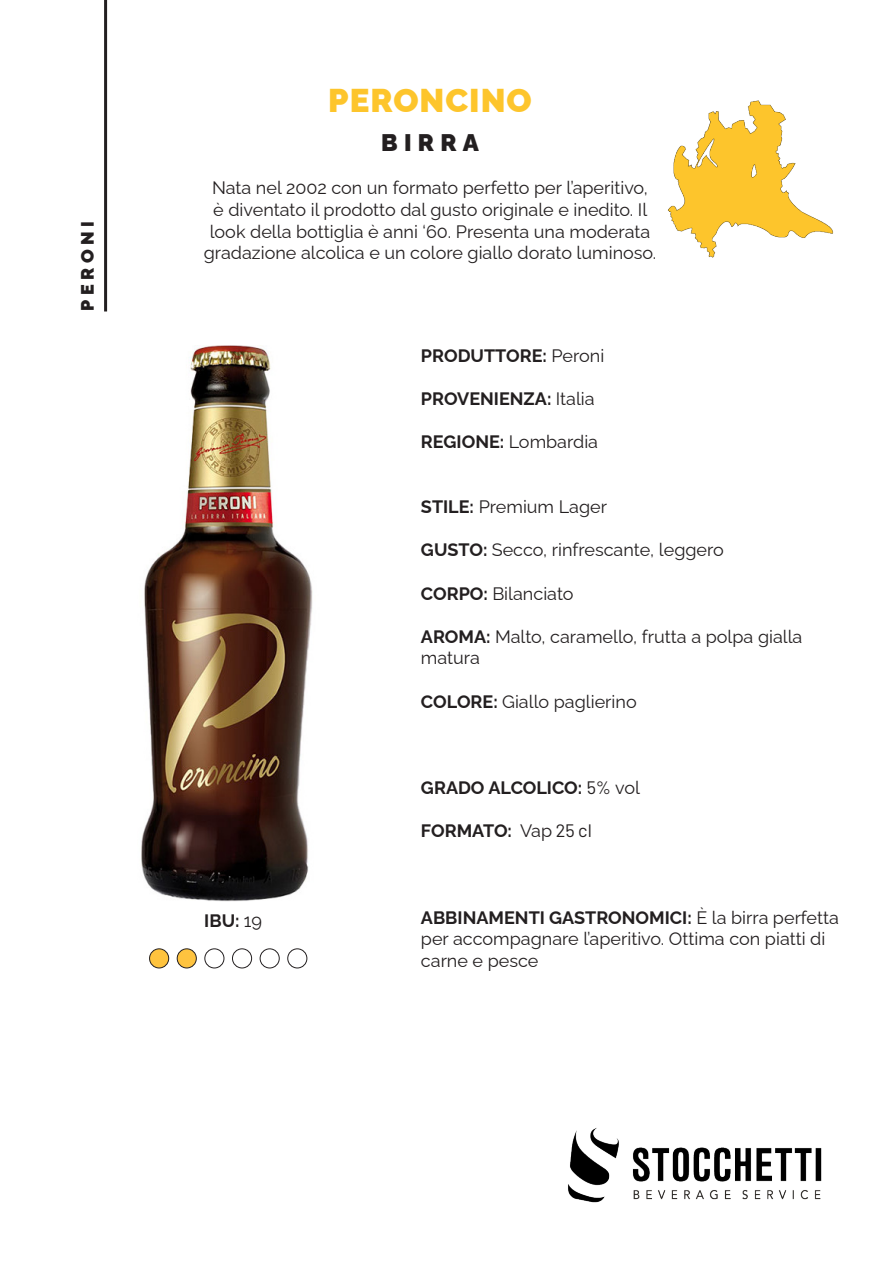
<style>
.page{position:relative;width:893px;height:1263px;background:#fff}
.page>*{position:absolute;margin:0;border:0;box-sizing:border-box;transform-origin:0 0}
.t1{font:900 33px "Raleway";letter-spacing:.03em;color:#fdc52c}
.t2{font:900 24px "Raleway";letter-spacing:.26em;color:#231f20}
.t3{font:18px/21.6px "Raleway";color:#231f20}
.t4{font:700 18px "Raleway";color:#231f20}
.t5{font:900 18px "Raleway";letter-spacing:.26em;color:#231f20}
.s1{font-weight:400}
.s2{font-weight:700}
.s3{font-family:"Barlow";font-weight:400}
</style>
<div class="page">
<img style="left:568px;top:1128px;width:254px;height:75px">
<img style="left:141px;top:346px;width:172px;height:555px">
<img style="left:668px;top:100px;width:166px;height:158px">
<hr style="left:104px;top:0;width:3px;height:311px;background:#231f20">
<div style="left:150px;top:949px;width:19px;height:19px;background:#fec33e;border-radius:50%"></div>
<div style="left:149px;top:948px;width:20px;height:20px;border:1px solid #231f20;border-radius:50%"></div>
<div style="left:177px;top:949px;width:19px;height:19px;background:#fec33f;border-radius:50%"></div>
<div style="left:177px;top:948px;width:20px;height:20px;border:1px solid #231f20;border-radius:50%"></div>
<div style="left:204px;top:948px;width:20px;height:20px;border:1px solid #231f20;border-radius:50%"></div>
<div style="left:232px;top:948px;width:20px;height:20px;border:1px solid #231f20;border-radius:50%"></div>
<div style="left:260px;top:948px;width:20px;height:20px;border:1px solid #231f20;border-radius:50%"></div>
<div style="left:287px;top:948px;width:20px;height:20px;border:1px solid #231f20;border-radius:50%"></div>
<p class="t5" style="left:73px;top:311px;width:92px;rotate:-90deg">PERONI</p>
<p class="t1" style="left:328px;top:74px;width:205px">PERONCINO</p>
<p class="t2" style="left:381px;top:124px;width:99px">BIRRA</p>
<p class="t3" style="left:204px;top:175px;width:454px;text-align:center">Nata nel 2002 con un formato perfetto per l’aperitivo,<br>è diventato il prodotto dal gusto originale e inedito. Il look della bottiglia è anni ‘60. Presenta una moderata gradazione alcolica e un colore giallo dorato luminoso.</p>
<p class="t4" style="left:421px;top:341px;width:185px">PRODUTTORE: <span class="s1">Peroni</span></p>
<p class="t4" style="left:421px;top:384px;width:175px">PROVENIENZA: <span class="s1">Italia</span></p>
<p class="t3" style="left:421px;top:429px;width:179px"><span class="s2">REGIONE:</span> Lombardia</p>
<p class="t3" style="left:421px;top:494px;width:188px"><span class="s2">STILE:</span> Premium Lager</p>
<p class="t3" style="left:421px;top:537px;width:304px"><span class="s2">GUSTO:</span> Secco, rinfrescante, leggero</p>
<p class="t3" style="left:421px;top:580px;width:154px"><span class="s2">CORPO:</span> Bilanciato</p>
<p class="t3" style="left:421px;top:624px;width:383px"><span class="s2">AROMA:</span> Malto, caramello, frutta a polpa gialla matura</p>
<p class="t3" style="left:421px;top:688px;width:217px"><span class="s2">COLORE:</span> Giallo paglierino</p>
<p class="t4" style="left:204px;top:906px;width:59px">IBU: <span class="s1">19</span></p>
<p class="t4" style="left:421px;top:773px;width:221px">GRADO ALCOLICO: <span class="s3">5%</span> <span class="s1">vol</span></p>
<p class="t4" style="left:421px;top:816px;width:172px">FORMATO: <span class="s1">Vap</span> <span class="s3">25 cl</span></p>
<p class="t3" style="left:421px;top:904px;width:419px"><span class="s2">ABBINAMENTI GASTRONOMICI:</span> È la birra perfetta per accompagnare l’aperitivo. Ottima con piatti di carne e pesce</p>
</div>
